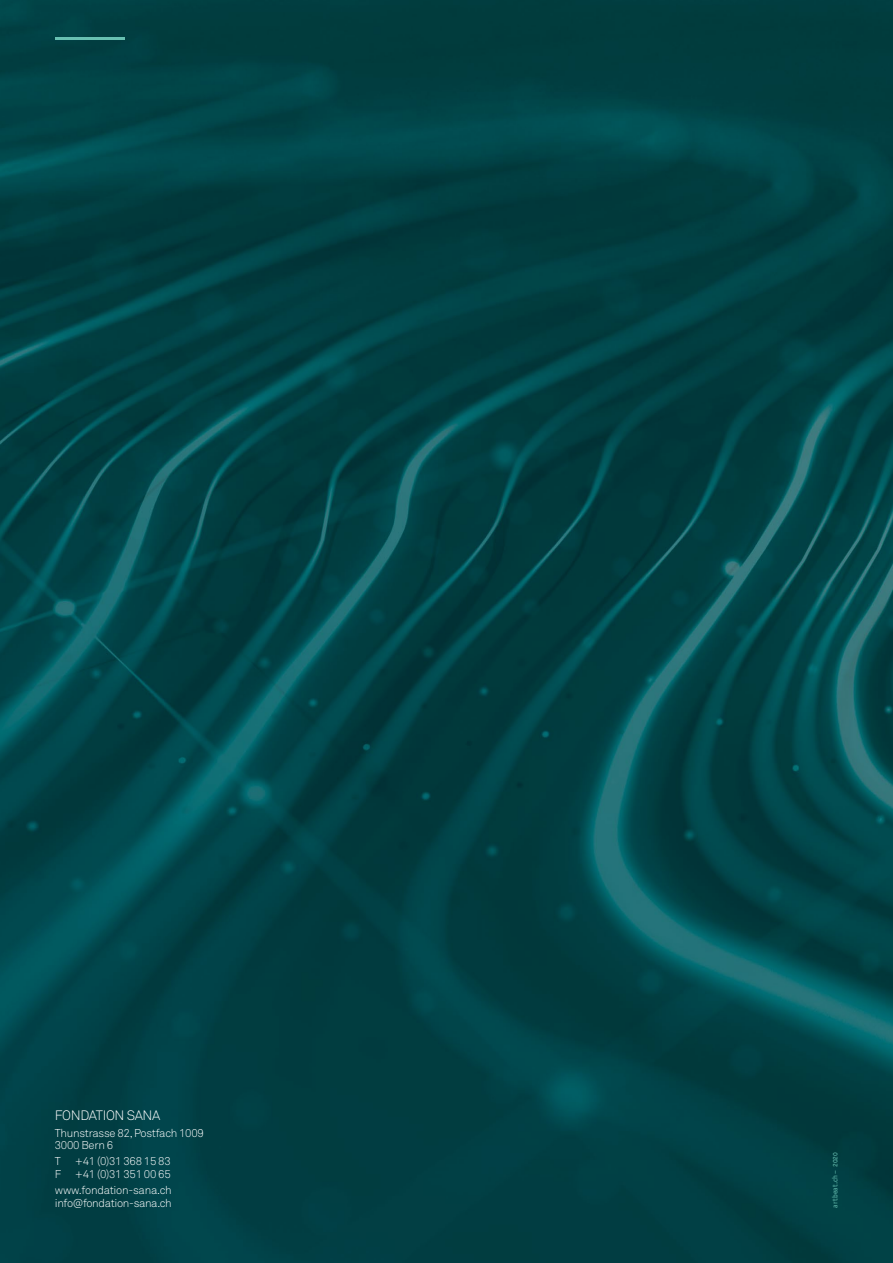
<style>
.page{position:relative;width:893px;height:1263px;background:#fff}
.page>*{position:absolute;margin:0;border:0;box-sizing:border-box;transform-origin:0 0}
.t1{font:300 13.5px "Akkurat Pro";letter-spacing:-.025em;color:#fff}
.t2{font:300 11.25px/12.8px "Akkurat Pro";letter-spacing:-.025em;color:#fff}
.t3{font:7.5px "Officina Sans ITC Std";letter-spacing:.02em;color:#67c0b1}
</style>
<div class="page">
<img style="left:0;top:0;width:893px;height:1263px">
<hr style="left:55px;top:37px;width:70px;height:3px;background:#67c0b1">
<p class="t1" style="left:55px;top:1107px;width:107px">FONDATION SANA</p>
<p class="t2" style="left:55px;top:1126px;width:151px">Thunstrasse 82, Postfach 1009<br>3000 Bern 6</p>
<p class="t2" style="left:55px;top:1155px;width:7px">T</p>
<p class="t2" style="left:55px;top:1155px;width:117px;text-align:right">+41 (0)31 368 15 83<br>F +41 (0)31 351 00 65</p>
<p class="t2" style="left:55px;top:1184px;width:118px">www.fondation-sana.ch info@fondation-sana.ch</p>
<p class="t3" style="left:831px;top:1207px;width:57px;rotate:-90deg">artbeat.ch – 2020</p>
</div>
